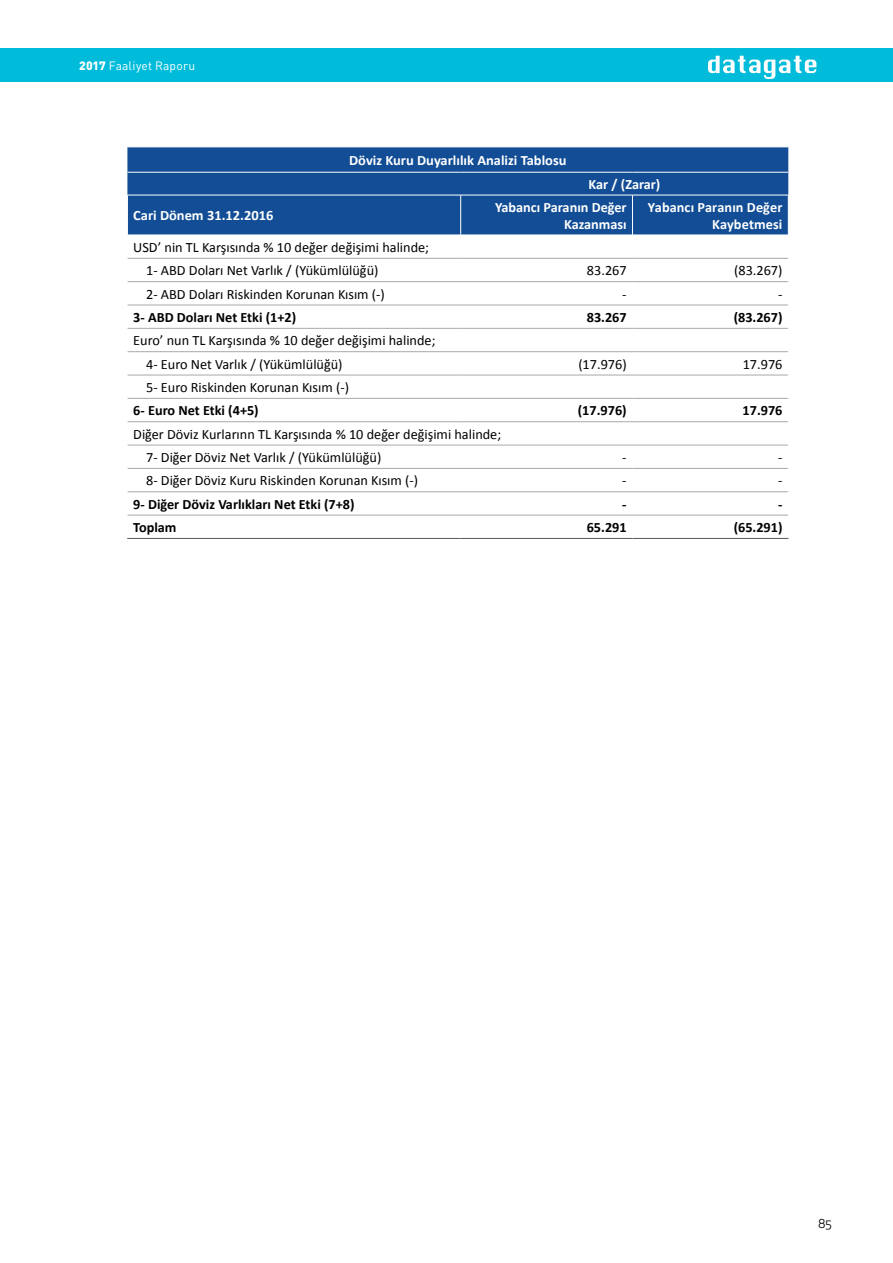
<style>
.page{position:relative;width:893px;height:1263px;background:#fff}
.page>*{position:absolute;margin:0;border:0;box-sizing:border-box;transform-origin:0 0}
.t1{font:14.25px/23.4px "Calibri";color:#000}
.t2{font:700 14.25px "Calibri";color:#000}
.t3{font:700 14.25px/17.1px "Calibri";color:#fff;text-align:right}
.t4{font:12px "DIN Pro";letter-spacing:.02em;color:#fff}
.t5{font:12px "Apex New";color:#000}
.s1{font-weight:900}
</style>
<div class="page">
<div style="left:0;top:48px;width:893px;height:34px;background:#00bcda"></div>
<svg style="left:708px;top:56px;width:108px;height:23px"></svg>
<div style="left:127px;top:148px;width:661px;height:87px;background:#124d95"></div>
<hr style="left:128px;top:172px;width:333px;height:1px;background:#fff">
<hr style="left:461px;top:172px;width:171px;height:1px;background:#fff">
<hr style="left:632px;top:172px;width:156px;height:1px;background:#fff">
<hr style="left:127px;top:195px;width:334px;height:1px;background:#fff">
<hr style="left:461px;top:195px;width:171px;height:1px;background:#fff">
<hr style="left:632px;top:195px;width:156px;height:1px;background:#fff">
<hr style="left:127px;top:195px;width:1px;height:40px;background:#fff">
<hr style="left:460px;top:195px;width:1px;height:40px;background:#fff">
<hr style="left:632px;top:195px;width:1px;height:40px;background:#fff">
<hr style="left:128px;top:258px;width:333px;height:1px;background:#a7a9ac">
<hr style="left:461px;top:258px;width:171px;height:1px;background:#a7a9ac">
<hr style="left:632px;top:258px;width:156px;height:1px;background:#a7a9ac">
<hr style="left:128px;top:281px;width:333px;height:1px;background:#a7a9ac">
<hr style="left:461px;top:281px;width:171px;height:1px;background:#a7a9ac">
<hr style="left:632px;top:281px;width:156px;height:1px;background:#a7a9ac">
<hr style="left:128px;top:305px;width:333px;height:1px;background:#a7a9ac">
<hr style="left:461px;top:305px;width:171px;height:1px;background:#a7a9ac">
<hr style="left:632px;top:305px;width:156px;height:1px;background:#a7a9ac">
<hr style="left:128px;top:328px;width:333px;height:1px;background:#a7a9ac">
<hr style="left:461px;top:328px;width:171px;height:1px;background:#a7a9ac">
<hr style="left:632px;top:328px;width:156px;height:1px;background:#a7a9ac">
<hr style="left:128px;top:351px;width:333px;height:1px;background:#a7a9ac">
<hr style="left:461px;top:351px;width:171px;height:1px;background:#a7a9ac">
<hr style="left:632px;top:351px;width:156px;height:1px;background:#a7a9ac">
<hr style="left:128px;top:375px;width:333px;height:1px;background:#a7a9ac">
<hr style="left:461px;top:375px;width:171px;height:1px;background:#a7a9ac">
<hr style="left:632px;top:375px;width:156px;height:1px;background:#a7a9ac">
<hr style="left:128px;top:398px;width:333px;height:1px;background:#a7a9ac">
<hr style="left:461px;top:398px;width:171px;height:1px;background:#a7a9ac">
<hr style="left:632px;top:398px;width:156px;height:1px;background:#a7a9ac">
<hr style="left:128px;top:421px;width:333px;height:1px;background:#a7a9ac">
<hr style="left:461px;top:421px;width:171px;height:1px;background:#a7a9ac">
<hr style="left:632px;top:421px;width:156px;height:1px;background:#a7a9ac">
<hr style="left:128px;top:445px;width:333px;height:1px;background:#a7a9ac">
<hr style="left:461px;top:445px;width:171px;height:1px;background:#a7a9ac">
<hr style="left:632px;top:445px;width:156px;height:1px;background:#a7a9ac">
<hr style="left:128px;top:468px;width:333px;height:1px;background:#a7a9ac">
<hr style="left:461px;top:468px;width:171px;height:1px;background:#a7a9ac">
<hr style="left:632px;top:468px;width:156px;height:1px;background:#a7a9ac">
<hr style="left:128px;top:491px;width:333px;height:1px;background:#a7a9ac">
<hr style="left:461px;top:491px;width:171px;height:1px;background:#a7a9ac">
<hr style="left:632px;top:491px;width:156px;height:1px;background:#a7a9ac">
<hr style="left:128px;top:515px;width:333px;height:1px;background:#a7a9ac">
<hr style="left:461px;top:515px;width:171px;height:1px;background:#a7a9ac">
<hr style="left:632px;top:515px;width:156px;height:1px;background:#a7a9ac">
<hr style="left:127px;top:538px;width:334px;height:1px;background:#58595b">
<hr style="left:461px;top:538px;width:171px;height:1px;background:#58595b">
<hr style="left:632px;top:538px;width:156px;height:1px;background:#58595b">
<p class="t4" style="left:79px;top:56px;width:118px"><span class="s1">2017</span> Faaliyet Raporu</p>
<p class="t3" style="left:349px;top:152px;width:219px">Döviz Kuru Duyarlılık Analizi Tablosu</p>
<p class="t3" style="left:589px;top:176px;width:73px">Kar / (Zarar)</p>
<p class="t3" style="left:133px;top:207px;width:142px">Cari Dönem 31.12.2016</p>
<p class="t3" style="left:495px;top:198px;width:133px">Yabancı Paranın Değer<br>Kazanması</p>
<p class="t3" style="left:648px;top:198px;width:136px">Yabancı Paranın Değer<br>Kaybetmesi</p>
<p class="t1" style="left:146px;top:236px;width:284px;text-indent:-13px">USD’ nin TL Karşısında % 10 değer değişimi halinde;<br>1- ABD Doları Net Varlık / (Yükümlülüğü)</p>
<p class="t1" style="left:587px;top:259px;width:41px">83.267</p>
<p class="t1" style="left:734px;top:259px;width:50px">(83.267)</p>
<p class="t1" style="left:146px;top:282px;width:240px">2- ABD Doları Riskinden Korunan Kısım (-)</p>
<p class="t1" style="left:622px;top:282px;width:6px">-</p>
<p class="t1" style="left:778px;top:282px;width:6px">-</p>
<p class="t2" style="left:133px;top:308px;width:164px">3- ABD Doları Net Etki (1+2)</p>
<p class="t2" style="left:587px;top:308px;width:41px">83.267</p>
<p class="t2" style="left:734px;top:308px;width:50px">(83.267)</p>
<p class="t1" style="left:146px;top:329px;width:291px;text-indent:-13px">Euro’ nun TL Karşısında % 10 değer değişimi halinde;<br>4- Euro Net Varlık / (Yükümlülüğü)</p>
<p class="t1" style="left:578px;top:352px;width:50px">(17.976)</p>
<p class="t1" style="left:743px;top:352px;width:41px">17.976</p>
<p class="t1" style="left:146px;top:376px;width:204px">5- Euro Riskinden Korunan Kısım (-)</p>
<p class="t2" style="left:133px;top:401px;width:127px">6- Euro Net Etki (4+5)</p>
<p class="t2" style="left:578px;top:401px;width:50px">(17.976)</p>
<p class="t2" style="left:742px;top:401px;width:41px">17.976</p>
<p class="t1" style="left:146px;top:422px;width:357px;text-indent:-13px">Diğer Döviz Kurlarınn TL Karşısında % 10 değer değişimi halinde;<br>7- Diğer Döviz Net Varlık / (Yükümlülüğü)</p>
<p class="t1" style="left:622px;top:446px;width:6px">-</p>
<p class="t1" style="left:778px;top:446px;width:6px">-</p>
<p class="t1" style="left:146px;top:469px;width:273px">8- Diğer Döviz Kuru Riskinden Korunan Kısım (-)</p>
<p class="t1" style="left:622px;top:469px;width:6px">-</p>
<p class="t1" style="left:778px;top:469px;width:6px">-</p>
<p class="t2" style="left:133px;top:495px;width:223px">9- Diğer Döviz Varlıkları Net Etki (7+8)</p>
<p class="t2" style="left:622px;top:495px;width:6px">-</p>
<p class="t2" style="left:778px;top:495px;width:6px">-</p>
<p class="t2" style="left:133px;top:518px;width:45px">Toplam</p>
<p class="t2" style="left:587px;top:518px;width:41px">65.291</p>
<p class="t2" style="left:734px;top:518px;width:50px">(65.291)</p>
<p class="t5" style="left:818px;top:1216px;width:14px">85</p>
</div>
